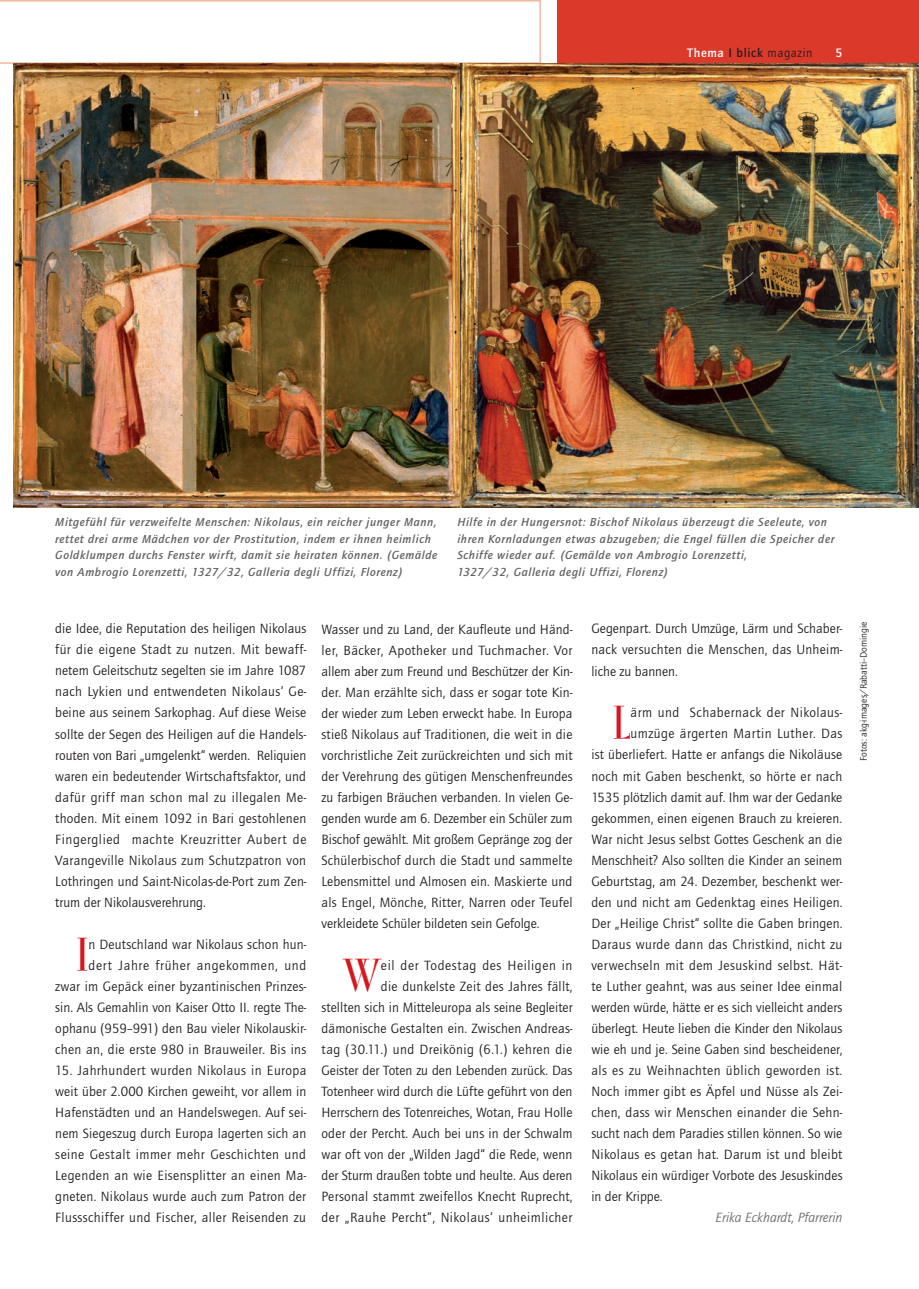
<style>
.page{position:relative;width:919px;height:1289px;background:#fff}
.page>*{position:absolute;margin:0;border:0;box-sizing:border-box;transform-origin:0 0}
.t1{font:40.5px "Mona Lisa Solid ITCTT";color:#d7171f}
.t2{font:13.8px/21px "Quay Itc T";letter-spacing:.01em;color:#231f20;text-align:justify}
.t3{font:13.8px "Quay Itc T";letter-spacing:.03em;color:#231f20}
.t4{font:13.8px "Quay Itc T";letter-spacing:.035em;color:#231f20}
.t5{font:italic 13.8px "Quay Itc T";color:#6c6d70}
.t6{font:12.75px "Quay Itc T";letter-spacing:.05em;color:#231f20}
.t7{font:italic 700 12px/16.5px "Quay Itc T";letter-spacing:.05em;color:#636366}
.t8{font:9.75px "Quay Itc T";color:#231f20}
.s1{font-weight:700;color:#fff}
.s2{font-weight:700}
</style>
<div class="page">
<div style="left:558px;top:0;width:360px;height:64px;background:#db392a"></div>
<svg style="left:0;top:0;width:541px;height:65px"></svg>
<img style="left:14px;top:64px;width:904px;height:443px">
<p class="t6" style="left:687px;top:45px;width:127px"><span class="s1">Thema</span> <span class="s2">I blick</span> magazin</p>
<p class="t7" style="left:55px;top:513px;width:383px">Mitgefühl für verzweifelte Menschen: Nikolaus, ein reicher junger Mann, rettet drei arme Mädchen vor der Prostitution, indem er ihnen heimlich Goldklumpen durchs Fenster wirft, damit sie heiraten können. (Gemälde von Ambrogio Lorenzetti, 1327/32, Galleria degli Uffizi, Florenz)</p>
<p class="t7" style="left:457px;top:513px;width:378px">Hilfe in der Hungersnot: Bischof Nikolaus überzeugt die Seeleute, von ihren Korn- ladungen etwas abzugeben; die Engel füllen die Speicher der Schiffe wieder auf. (Gemälde von Ambrogio Lorenzetti,<br>1327/32, Galleria degli Uffizi, Florenz)</p>
<p class="t2" style="left:55px;top:618px;width:253px">die Idee, die Reputation des heiligen Nikolaus für die eigene Stadt zu nutzen. Mit bewaff&shy;netem Geleitschutz segelten sie im Jahre 1087 nach Lykien und entwendeten Nikolaus‘ Ge&shy;beine aus seinem Sarkophag. Auf diese Weise sollte der Segen des Heiligen auf die Handels&shy;routen von Bari „umgelenkt“ werden. Reliquien waren ein bedeutender Wirtschaftsfaktor, und dafür griff man schon mal zu illegalen Me&shy;thoden. Mit einem 1092 in Bari gestohlenen Fingerglied machte Kreuzritter Aubert de Varangeville Nikolaus zum Schutzpatron von Lothringen und Saint-Nicolas-de-Port zum Zen&shy;trum der Nikolausverehrung.</p>
<h1 class="t1" style="left:77px;top:930px;width:13px">I</h1>
<p class="t2" style="left:55px;top:933px;width:252px;text-align:right">n Deutschland war Nikolaus schon hun-<br>dert Jahre früher angekommen, und<br>zwar im Gepäck einer byzantinischen Prinzes&shy;sin. Als Gemahlin von Kaiser Otto II. regte The&shy;ophanu (959–991) den Bau vieler Nikolauskir&shy;chen an, die erste 980 in Brauweiler. Bis ins</p>
<p class="t2" style="left:55px;top:1059px;width:253px">15. Jahrhundert wurden Nikolaus in Europa weit über 2.000 Kirchen geweiht, vor allem in Hafenstädten und an Handelswegen. Auf sei&shy;nem Siegeszug durch Europa lagerten sich an seine Gestalt immer mehr Geschichten und Legenden an wie Eisensplitter an einen Ma&shy;gneten. Nikolaus wurde auch zum Patron der Flussschiffer und Fischer, aller Reisenden zu</p>
<p class="t2" style="left:321px;top:618px;width:253px">Wasser und zu Land, der Kaufleute und Händ&shy;ler, Bäcker, Apotheker und Tuchmacher. Vor allem aber zum Freund und Beschützer der Kin&shy;der. Man erzählte sich, dass er sogar tote Kin&shy;der wieder zum Leben erweckt habe. In Europa stieß Nikolaus auf Traditionen, die weit in die vorchristliche Zeit zurückreichten und sich mit der Verehrung des gütigen Menschenfreundes zu farbigen Bräuchen verbanden. In vielen Ge&shy;genden wurde am 6. Dezember ein Schüler zum Bischof gewählt. Mit großem Gepränge zog der Schülerbischof durch die Stadt und sammelte Lebensmittel und Almosen ein. Maskierte und als Engel, Mönche, Ritter, Narren oder Teufel verkleidete Schüler bildeten sein Gefolge.</p>
<h1 class="t1" style="left:343px;top:951px;width:40px">W</h1>
<p class="t2" style="left:321px;top:954px;width:253px;text-align:right">eil der Todestag des Heiligen in<br>die dunkelste Zeit des Jahres fällt,<br>stellten sich in Mitteleuropa als seine Begleiter dämonische Gestalten ein. Zwischen Andreas&shy;tag (30.11.) und Dreikönig (6.1.) kehren die Geister der Toten zu den Lebenden zurück. Das Totenheer wird durch die Lüfte geführt von den Herrschern des Totenreiches, Wotan, Frau Holle oder der Percht. Auch bei uns in der Schwalm war oft von der „Wilden Jagd“ die Rede, wenn der Sturm draußen tobte und heulte. Aus deren Personal stammt zweifellos Knecht Ruprecht, der „Rauhe Percht“, Nikolaus‘ unheimlicher</p>
<p class="t2" style="left:591px;top:618px;width:252px">Gegenpart. Durch Umzüge, Lärm und Schaber&shy;nack versuchten die Menschen, das Unheim&shy;liche zu bannen.</p>
<h1 class="t1" style="left:612px;top:699px;width:19px">L</h1>
<p class="t4" style="left:630px;top:704px;width:213px">ärm und Schabernack der Nikolaus-</p>
<p class="t3" style="left:630px;top:725px;width:213px">umzüge ärgerten Martin Luther. Das</p>
<p class="t2" style="left:591px;top:744px;width:252px">ist überliefert. Hatte er anfangs die Nikoläuse</p>
<p class="t2" style="left:591px;top:765px;width:252px">noch mit Gaben beschenkt, so hörte er nach</p>
<p class="t2" style="left:591px;top:786px;width:252px">1535 plötzlich damit auf. Ihm war der Gedanke</p>
<p class="t2" style="left:591px;top:807px;width:252px">gekommen, einen eigenen Brauch zu kreieren.</p>
<p class="t2" style="left:591px;top:828px;width:252px">War nicht Jesus selbst Gottes Geschenk an die</p>
<p class="t2" style="left:591px;top:849px;width:252px">Menschheit? Also sollten die Kinder an seinem</p>
<p class="t2" style="left:591px;top:870px;width:252px">Geburtstag, am 24. Dezember, beschenkt wer-</p>
<p class="t2" style="left:591px;top:891px;width:253px">den und nicht am Gedenktag eines Heiligen.</p>
<p class="t2" style="left:591px;top:912px;width:252px">Der „Heilige Christ“ sollte die Gaben bringen.</p>
<p class="t2" style="left:591px;top:933px;width:252px">Daraus wurde dann das Christkind, nicht zu</p>
<p class="t3" style="left:591px;top:957px;width:252px">verwechseln mit dem Jesuskind selbst. Hät-</p>
<p class="t2" style="left:591px;top:975px;width:252px">te Luther geahnt, was aus seiner Idee einmal</p>
<p class="t2" style="left:591px;top:996px;width:252px">werden würde, hätte er es sich vielleicht anders</p>
<p class="t2" style="left:591px;top:1017px;width:252px">überlegt. Heute lieben die Kinder den Nikolaus</p>
<p class="t2" style="left:591px;top:1038px;width:252px">wie eh und je. Seine Gaben sind bescheidener,</p>
<p class="t3" style="left:591px;top:1062px;width:252px">als es zu Weihnachten üblich geworden ist.</p>
<p class="t2" style="left:591px;top:1080px;width:252px">Noch immer gibt es Äpfel und Nüsse als Zei-</p>
<p class="t2" style="left:591px;top:1101px;width:252px">chen, dass wir Menschen einander die Sehn-</p>
<p class="t2" style="left:591px;top:1122px;width:252px">sucht nach dem Paradies stillen können. So wie</p>
<p class="t2" style="left:591px;top:1143px;width:252px">Nikolaus es getan hat. Darum ist und bleibt</p>
<p class="t2" style="left:591px;top:1164px;width:253px">Nikolaus ein würdiger Vorbote des Jesuskindes</p>
<p class="t2" style="left:591px;top:1185px;width:73px">in der Krippe.</p>
<p class="t5" style="left:715px;top:1209px;width:128px">Erika Eckhardt, Pfarrerin</p>
<p class="t8" style="left:857px;top:760px;width:141px;rotate:-90deg">Fotos: akg-images/Rabatti–Domingie</p>
</div>
